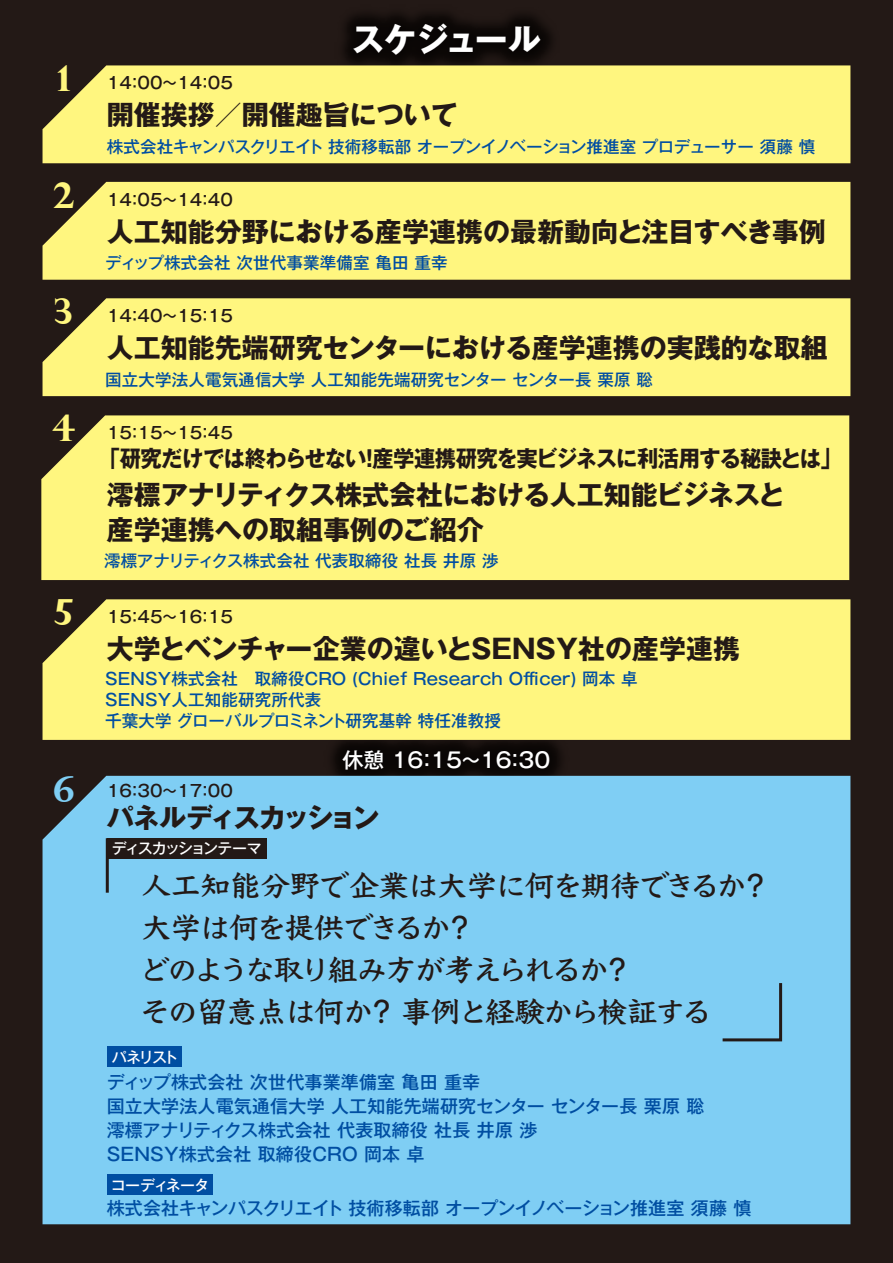
<style>
.page{position:relative;width:893px;height:1263px;background:#231916}
.page>*{position:absolute;margin:0;border:0;box-sizing:border-box;transform-origin:0 0}
.t1{font:700 36px "Perpetua Titling";color:#fff67f}
.t2{font:700 36px "Perpetua Titling";color:#7fcef4}
.t3{font:700 33px "Gothic MB101 Pr 6";letter-spacing:-.03em;color:#fff}
.t4{font:700 30px/42px "Yu Kyo Yoko";letter-spacing:-.04em;color:#231916}
.t5{font:700 27px/34.5px "Gothic MB101 Pr 6";color:#231916}
.t6{font:700 27px "Gothic MB101 Pr 6";letter-spacing:-.12em;color:#231916}
.t7{font:700 22.5px "Gothic MB101 Pr 6";letter-spacing:-.03em;color:#231916;scale:.95 1}
.t8{font:500 21px "Gothic MB101 Pr 6";color:#fff}
.t9{font:500 18px/24px "Gothic MB101 Pr 6";letter-spacing:.01em;color:#004ea2}
.t10{font:500 18px "Gothic MB101 Pr 6";letter-spacing:-.015em;color:#004ea2}
.t11{font:500 16.5px/21px "Gothic MB101 Pr 6";letter-spacing:.01em;color:#004ea2}
.t12{font:500 16.5px "Gothic MB101 Pr 6";letter-spacing:.01em;color:#231916}
.t13{font:500 16.5px "Gothic MB101 Pr 6";letter-spacing:-.015em;color:#004ea2}
.t14{font:500 15px "Gothic MB101 Pr 6";letter-spacing:-.09em;color:#fff}
.t15{font:500 15px "Gothic MB101 Pr 6";letter-spacing:-.055em;color:#fff}
</style>
<div class="page">
<img style="left:330px;top:740px;width:233px;height:36px">
<div style="left:43px;top:65px;width:807px;height:98px;background:#fff67f"></div>
<div style="left:43px;top:182px;width:807px;height:98px;background:#fff67f"></div>
<div style="left:43px;top:298px;width:807px;height:98px;background:#fff67f"></div>
<div style="left:43px;top:599px;width:807px;height:141px;background:#fff67f"></div>
<div style="left:41px;top:415px;width:808px;height:165px;background:#fff67f"></div>
<div style="left:43px;top:776px;width:807px;height:448px;background:#7fcef4"></div>
<div style="left:107px;top:838px;width:160px;height:21px;background:#231916"></div>
<hr style="left:106px;top:838px;width:3px;height:55px;background:#231916">
<svg style="left:720px;top:980px;width:64px;height:63px;background:#77bee0"></svg>
<div style="left:107px;top:1046px;width:75px;height:21px;background:#004ea2"></div>
<div style="left:107px;top:1175px;width:106px;height:20px;background:#004ea2"></div>
<h1 class="t1" style="left:57px;top:56px;width:14px">1</h1>
<h1 class="t1" style="left:53px;top:173px;width:22px">2</h1>
<h1 class="t1" style="left:55px;top:289px;width:20px">3</h1>
<h1 class="t1" style="left:52px;top:406px;width:25px">4</h1>
<h1 class="t1" style="left:54px;top:590px;width:20px">5</h1>
<h1 class="t2" style="left:53px;top:766px;width:22px">6</h1>
<p class="t12" style="left:107px;top:69px;width:128px">14：00～14：05</p>
<h2 class="t3" style="left:351px;top:12px;width:191px">スケジュール</h2>
<h3 class="t5" style="left:107px;top:97px;width:352px">開催挨拶／開催趣旨について</h3>
<p class="t13" style="left:107px;top:133px;width:710px">株式会社キャンパスクリエイト 技術移転部 オープンイノベーション推進室 プロデューサー 須藤 慎</p>
<p class="t12" style="left:107px;top:186px;width:128px">14：05～14：40</p>
<h3 class="t5" style="left:107px;top:213px;width:720px">人工知能分野における産学連携の最新動向と注目すべき事例</h3>
<p class="t11" style="left:105px;top:251px;width:344px">ディップ株式会社 次世代事業準備室 亀田 重幸</p>
<p class="t12" style="left:107px;top:302px;width:128px">14：40～15：15</p>
<h3 class="t5" style="left:107px;top:330px;width:722px">人工知能先端研究センターにおける産学連携の実践的な取組</h3>
<p class="t11" style="left:105px;top:368px;width:549px">国立大学法人電気通信大学 人工知能先端研究センター センター長 栗原 聡</p>
<p class="t12" style="left:107px;top:419px;width:128px">15：15～15：45</p>
<h3 class="t7" style="left:99px;top:439px;width:784px">「研究だけでは終わらせない！産学連携研究を実ビジネスに利活用する秘訣とは」</h3>
<h3 class="t5" style="left:107px;top:477px;width:680px">澪標アナリティクス株式会社における人工知能ビジネスと産学連携への取組事例のご紹介</h3>
<p class="t11" style="left:104px;top:549px;width:396px">澪標アナリティクス株式会社 代表取締役 社長 井原 渉</p>
<p class="t12" style="left:107px;top:603px;width:128px">15：45～16：15</p>
<h3 class="t5" style="left:107px;top:631px;width:635px">大学とベンチャー企業の違いとSENSY社の産学連携</h3>
<p class="t11" style="left:105px;top:668px;width:551px">SENSY株式会社　取締役CRO (Chief Research Officer) 岡本 卓　<br>SENSY人工知能研究所代表<br>千葉大学 グローバルプロミネント研究基幹 特任准教授</p>
<p class="t12" style="left:107px;top:776px;width:128px">16：30～17：00</p>
<p class="t8" style="left:343px;top:742px;width:209px">休憩 16：15～16：30</p>
<h3 class="t6" style="left:107px;top:795px;width:274px">パネルディスカッション</h3>
<p class="t14" style="left:112px;top:836px;width:152px">ディスカッションテーマ</p>
<h3 class="t4" style="left:139px;top:866px;width:633px">人工知能分野で企業は大学に何を期待できるか？大学は何を提供できるか？<br>どのような取り組み方が考えられるか？<br>その留意点は何か？ 事例と経験から検証する</h3>
<p class="t14" style="left:112px;top:1044px;width:68px">パネリスト</p>
<p class="t9" style="left:107px;top:1069px;width:599px">ディップ株式会社 次世代事業準備室 亀田 重幸<br>国立大学法人電気通信大学 人工知能先端研究センター センター長 栗原 聡澪標アナリティクス株式会社 代表取締役 社長 井原 渉<br>SENSY株式会社 取締役CRO 岡本 卓</p>
<p class="t15" style="left:111px;top:1172px;width:100px">コーディネータ</p>
<p class="t10" style="left:107px;top:1194px;width:646px">株式会社キャンパスクリエイト 技術移転部 オープンイノベーション推進室 須藤 慎</p>
</div>
